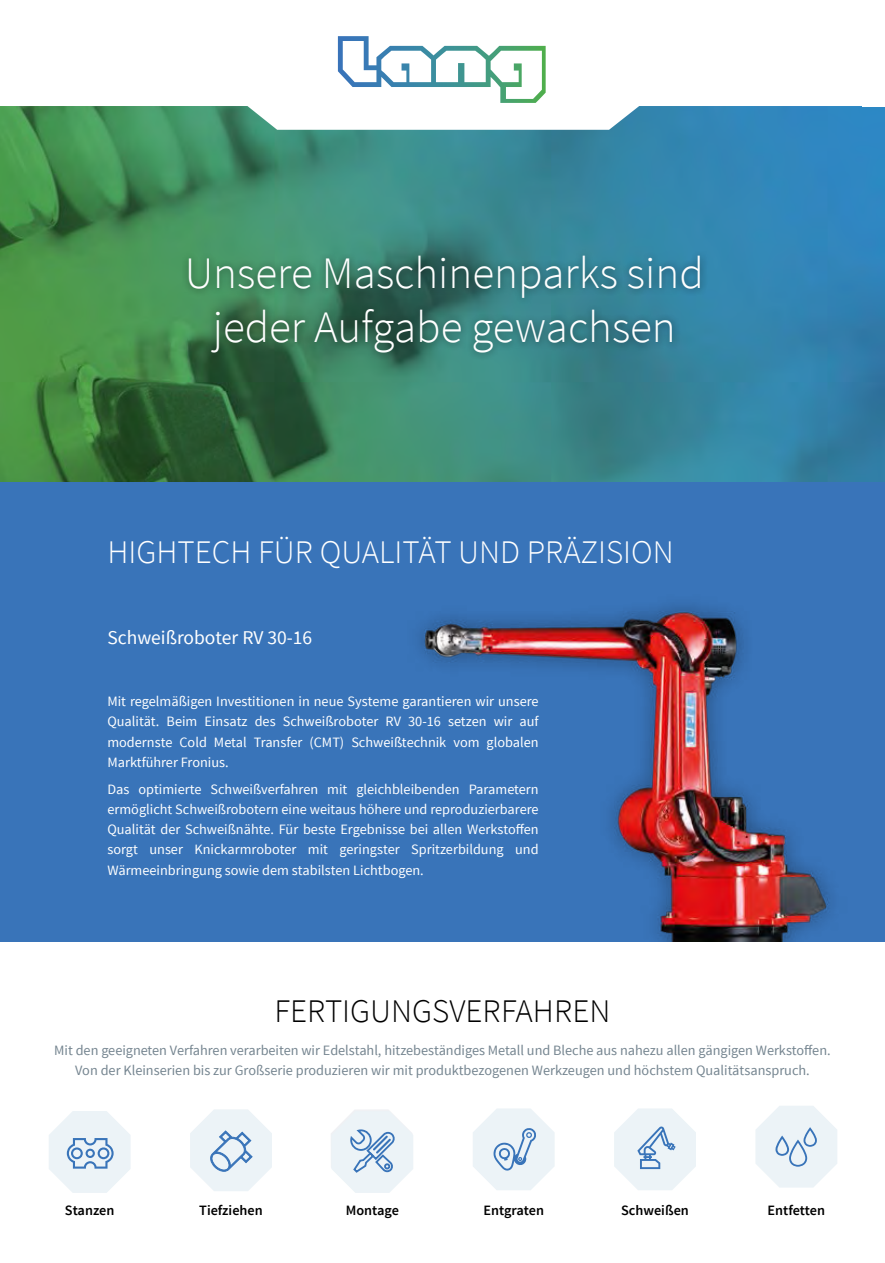
<style>
.page{position:relative;width:885px;height:1263px;background:#fff}
.page>*{position:absolute;margin:0;border:0;box-sizing:border-box;transform-origin:0 0}
.t1{font:300 45px/54px "Source Sans Pro";color:#fff;text-align:center}
.t2{font:300 33px "Source Sans Pro";color:#fff}
.t3{font:300 33px "Source Sans Pro";color:#000}
.t4{font:19.5px "Source Sans Pro";color:#fff}
.t5{font:14.25px/20.2px "Source Sans Pro";color:#fff;text-align:justify}
.t6{font:14.25px/20.2px "Source Sans Pro";color:#758590;text-align:center}
.t7{font:600 14.25px "Source Sans Pro";color:#000}
</style>
<div class="page">
<img style="left:0;top:107px;width:884px;height:375px">
<div style="left:0;top:482px;width:884px;height:460px;background:#3974b9"></div>
<img style="left:419px;top:604px;width:412px;height:338px">
<div style="left:181px;top:249px;width:526px;height:112px;background:#000;opacity:.5"></div>
<svg style="left:755px;top:1106px;width:82px;height:81px"></svg>
<svg style="left:49px;top:1111px;width:82px;height:82px"></svg>
<svg style="left:614px;top:1108px;width:82px;height:82px"></svg>
<svg style="left:473px;top:1108px;width:81px;height:82px"></svg>
<svg style="left:0;top:36px;width:883px;height:94px"></svg>
<svg style="left:338px;top:36px;width:207px;height:67px"></svg>
<svg style="left:190px;top:1109px;width:82px;height:82px"></svg>
<svg style="left:331px;top:1110px;width:82px;height:83px"></svg>
<h1 class="t1" style="left:185px;top:247px;width:520px">Unsere Maschinenparks sind jeder Aufgabe gewachsen</h1>
<h2 class="t2" style="left:107px;top:532px;width:567px">HIGHTECH FÜR QUALITÄT UND PRÄZISION</h2>
<h3 class="t4" style="left:107px;top:626px;width:206px">Schweißroboter RV 30-16</h3>
<p class="t5" style="left:107px;top:691px;width:432px">Mit regelmäßigen Investitionen in neue Systeme garantieren wir unsere Qualität. Beim Einsatz des Schweißroboter RV 30-16 setzen wir auf modernste Cold Metal Transfer (CMT) Schweißtechnik vom globalen Marktführer Fronius.</p>
<p class="t5" style="left:107px;top:779px;width:432px">Das optimierte Schweißverfahren mit gleichbleibenden Parametern ermöglicht Schweißrobotern eine weitaus höhere und reproduzierbarere Qualität der Schweißnähte. Für beste Ergebnisse bei allen Werkstoffen sorgt unser Knickarmroboter mit geringster Spritzerbildung und Wärmeeinbringung sowie dem stabilsten Lichtbogen.</p>
<h2 class="t3" style="left:274px;top:990px;width:337px">FERTIGUNGSVERFAHREN</h2>
<p class="t6" style="left:54px;top:1040px;width:777px">Mit den geeigneten Verfahren verarbeiten wir Edelstahl, hitzebeständiges Metall und Bleche aus nahezu allen gängigen Werkstoffen.<br>Von der Kleinserien bis zur Großserie produzieren wir mit produktbezogenen Werkzeugen und höchstem Qualitätsanspruch.</p>
<p class="t7" style="left:65px;top:1201px;width:51px">Stanzen</p>
<p class="t7" style="left:199px;top:1201px;width:65px">Tiefziehen</p>
<p class="t7" style="left:346px;top:1201px;width:55px">Montage</p>
<p class="t7" style="left:483px;top:1201px;width:62px">Entgraten</p>
<p class="t7" style="left:621px;top:1201px;width:69px">Schweißen</p>
<p class="t7" style="left:767px;top:1201px;width:59px">Entfetten</p>
</div>
